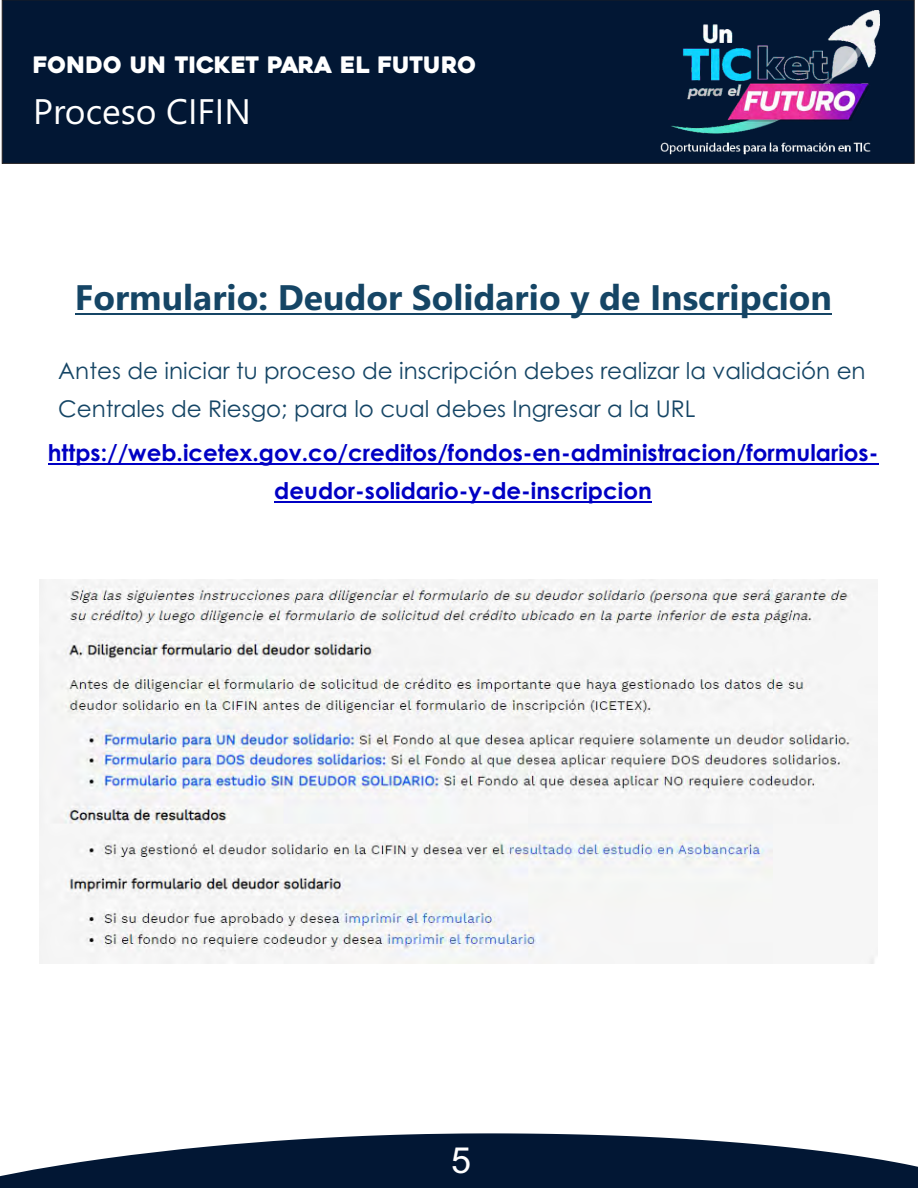
<style>
.page{position:relative;width:918px;height:1188px;background:#fff}
.page>*{position:absolute;margin:0;border:0;box-sizing:border-box;transform-origin:0 0}
.t1{font:36px "Arial";color:#fff}
.t2{font:700 35.4px "Leelawadee UI";color:#154565}
.t3{font:35.4px "Leelawadee UI";color:#fff}
.t4{font:22.95px/38px "Century Gothic";color:#154565}
.t5{font:700 22.95px/38px "Century Gothic";color:#0000c4;text-align:center}
.t6{font:22.65px "Heavitas";color:#fff}
</style>
<div class="page">
<div style="left:2px;top:0;width:913px;height:164px;background:#021734;border:1px solid #231f20"></div>
<svg style="left:0;top:1133px;width:918px;height:55px;fill:#021734"></svg>
<img style="left:661px;top:10px;width:218px;height:145px">
<hr style="left:48px;top:463px;width:830px;height:1px;background:#0000c4">
<hr style="left:274px;top:501px;width:378px;height:1px;background:#0000c4">
<img style="left:40px;top:579px;width:838px;height:385px">
<hr style="left:75px;top:314px;width:757px;height:1px;background:#154565">
<p class="t6" style="left:33px;top:56px;width:445px">FONDO UN TICKET PARA EL FUTURO</p>
<h2 class="t3" style="left:33px;top:98px;width:219px">Proceso CIFIN</h2>
<h2 class="t2" style="left:75px;top:285px;width:758px">Formulario: Deudor Solidario y de Inscripcion</h2>
<p class="t4" style="left:58px;top:354px;width:809px">Antes de iniciar tu proceso de inscripción debes realizar la validación en<br>Centrales de Riesgo; para lo cual debes Ingresar a la URL</p>
<p class="t5" style="left:48px;top:436px;width:832px">https://web.icetex.gov.co/creditos/fondos-en-administracion/formularios&shy;deudor-solidario-y-de-inscripcion</p>
<h1 class="t1" style="left:451px;top:1147px;width:22px">5</h1>
</div>
